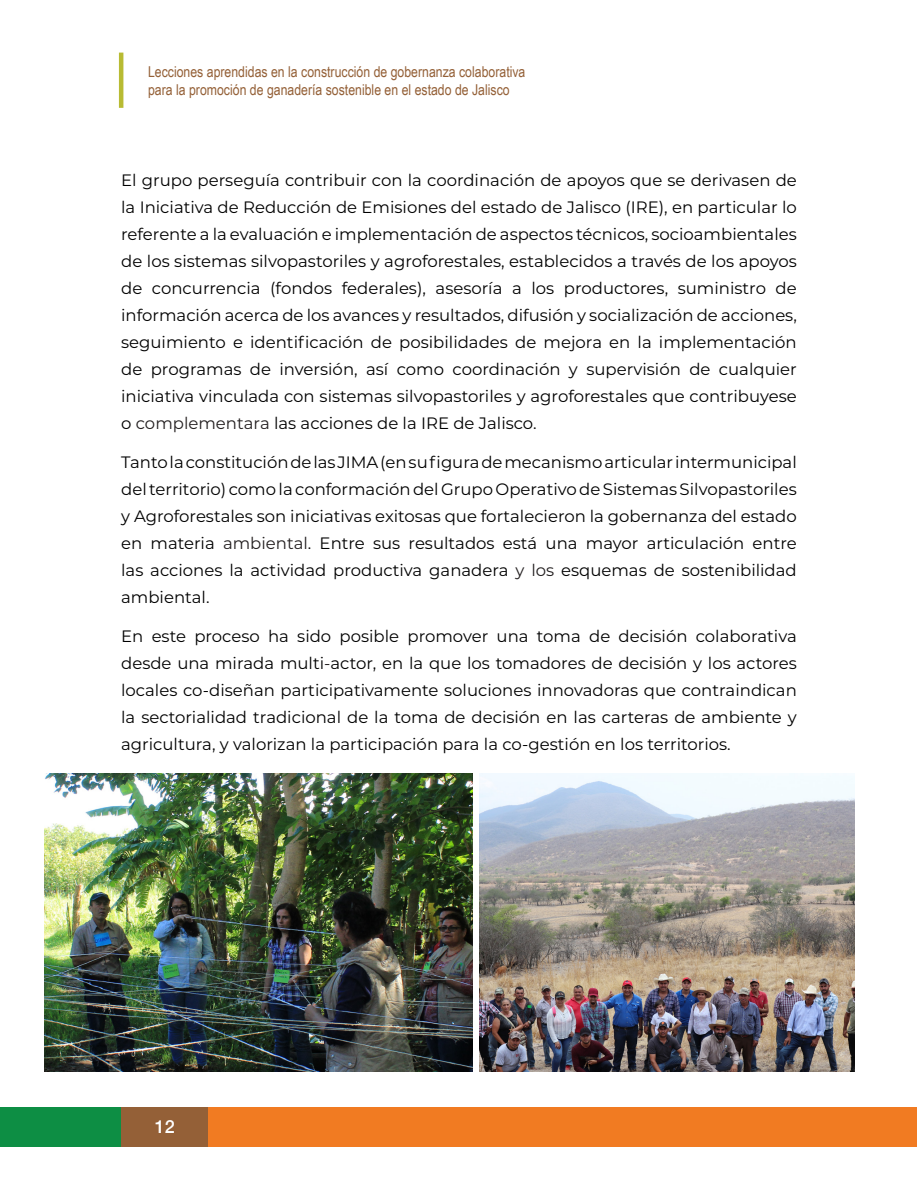
<style>
.page{position:relative;width:918px;height:1188px;background:#fff}
.page>*{position:absolute;margin:0;border:0;box-sizing:border-box;transform-origin:0 0}
.t1{font:500 18px "Helvetica Neue";color:#fff}
.texto_nuevo_boletin{font:16.5px/27px "Montserrat";color:#000;text-align:justify}
.t2{font:15px/18px "Arial Narrow";color:#946037}
.s1{color:#231f20}
</style>
<div class="page">
<div style="left:0;top:1107px;width:121px;height:39px;background:#0d8e44"></div>
<div style="left:121px;top:1107px;width:87px;height:39px;background:#946037"></div>
<div style="left:208px;top:1107px;width:709px;height:39px;background:#f17b22"></div>
<hr style="left:119px;top:53px;width:4px;height:55px;background:#b8bb33">
<img style="left:45px;top:773px;width:428px;height:298px">
<img style="left:479px;top:773px;width:376px;height:298px">
<p class="t2" style="left:148px;top:62px;width:379px">Lecciones aprendidas en la construcción de gobernanza colaborativa para la promoción de ganadería sostenible en el estado de Jalisco</p>
<p class="texto_nuevo_boletin" style="left:121px;top:166px;width:677px">El grupo perseguía contribuir con la coordinación de apoyos que se derivasen de la Iniciativa de Reducción de Emisiones del estado de Jalisco (IRE), en particular lo referente a la evaluación e implementación de aspectos técnicos, socioambientales de los sistemas silvopastoriles y agroforestales, establecidos a través de los apoyos de concurrencia (fondos federales), asesoría a los productores, suministro de información acerca de los avances y resultados, difusión y socialización de acciones, seguimiento e identificación de posibilidades de mejora en la implementación de programas de inversión, así como coordinación y supervisión de cualquier iniciativa vinculada con sistemas silvopastoriles y agroforestales que contribuyese o <span class="s1">complementara</span> las acciones de la IRE de Jalisco.</p>
<p class="texto_nuevo_boletin" style="left:121px;top:448px;width:677px">Tanto la constitución de las JIMA (en su figura demecanismo articular intermunicipal del territorio) como la conformación del Grupo Operativo de Sistemas Silvopastoriles y Agroforestales son iniciativas exitosas que fortalecieron la gobernanza del estado en materia <span class="s1">ambiental</span>. Entre sus resultados está una mayor articulación entre las acciones la actividad productiva ganadera <span class="s1">y los</span> esquemas de sostenibilidad ambiental.</p>
<p class="texto_nuevo_boletin" style="left:121px;top:622px;width:677px">En este proceso ha sido posible promover una toma de decisión colaborativa desde una mirada multi<span class="s1">-</span>actor, en la que los tomadores de decisión y los actores locales co-diseñan participativamente soluciones innovadoras que contraindican la sectorialidad tradicional de la toma de decisión en las carteras de ambiente y agricultura, y valorizan la participación para la co-gestión en los territorios.</p>
<p class="t1" style="left:155px;top:1112px;width:22px">12</p>
</div>
